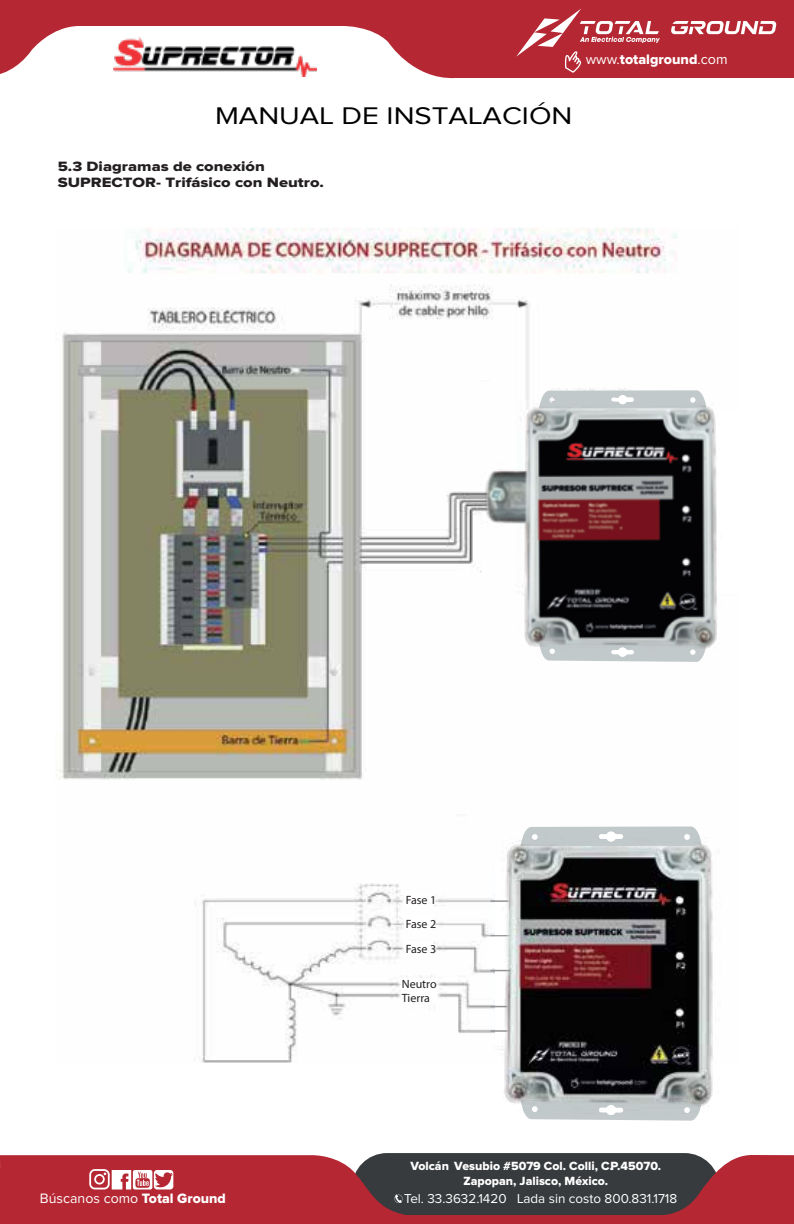
<style>
.page{position:relative;width:794px;height:1224px;background:#fff}
.page>*{position:absolute;margin:0;border:0;box-sizing:border-box;transform-origin:0 0}
.t1{font:25px "Proxima Nova";color:#000;scale:1.18 1}
.t2{font:14.2px "Proxima Nova";color:#fff}
.t3{font:14.2px "Proxima Nova Extrabld";color:#fff}
.t4{font:14px/16px "Proxima Nova Extrabld";color:#231f20;scale:1.18 1}
.t5{font:13.4px "Proxima Nova";color:#fff}
.t6{font:12.2px/14.8px "Proxima Nova Extrabld";color:#fff;text-align:center}
.t7{font:12px/23.4px "Myriad Pro";color:#231f20}
.s1{font-family:"Proxima Nova"}
.s2{font-family:"Proxima Nova Extrabld"}
</style>
<div class="page">
<div style="left:352px;top:1153px;width:367px;height:70px;background:#383b3d;border-radius:35px"></div>
<svg style="left:0;top:0;width:794px;height:79px;fill:#b52732"></svg>
<svg style="left:0;top:1155px;width:794px;height:69px;fill:#b52732"></svg>
<svg style="left:671px;top:21px;width:105px;height:13px"></svg>
<svg style="left:516px;top:9px;width:144px;height:64px;background:#bf454e"></svg>
<svg style="left:394px;top:1194px;width:8px;height:9px"></svg>
<svg style="left:89px;top:1169px;width:84px;height:21px"></svg>
<img style="left:56px;top:228px;width:621px;height:835px">
<img style="left:468px;top:379px;width:249px;height:311px">
<img style="left:444px;top:814px;width:269px;height:307px">
<div style="left:404px;top:894px;width:29px;height:12px;background:#fff"></div>
<div style="left:404px;top:916px;width:29px;height:13px;background:#fff"></div>
<div style="left:404px;top:941px;width:29px;height:12px;background:#fff"></div>
<div style="left:401px;top:978px;width:35px;height:23px;background:#fff"></div>
<h1 class="t1" style="left:215px;top:104px;width:304px">MANUAL DE INSTALACIÓN</h1>
<p class="t4" style="left:58px;top:159px;width:227px">5.3 Diagramas de conexión<br>SUPRECTOR- Trifásico con Neutro.</p>
<p class="t3" style="left:586px;top:53px;width:143px"><span class="s1">www.</span>totalground<span class="s1">.com</span></p>
<p class="t7" style="left:406px;top:888px;width:32px">Fase 1<br>Fase 2</p>
<p class="t7" style="left:406px;top:937px;width:32px">Fase 3</p>
<p class="t7" style="left:402px;top:976px;width:36px;line-height:14.4px">Neutro<br>Tierra</p>
<p class="t2" style="left:40px;top:1192px;width:187px">Búscanos como <span class="s2">Total Ground</span></p>
<p class="t6" style="left:410px;top:1159px;width:252px">Volcán Vesubio #5079 Col. Colli, C.P.45070.<br>Zapopan, Jalisco, México.</p>
<p class="t5" style="left:404px;top:1193px;width:274px">Tel. 33.3632.1420 Lada sin costo 800.831.1718</p>
</div>
